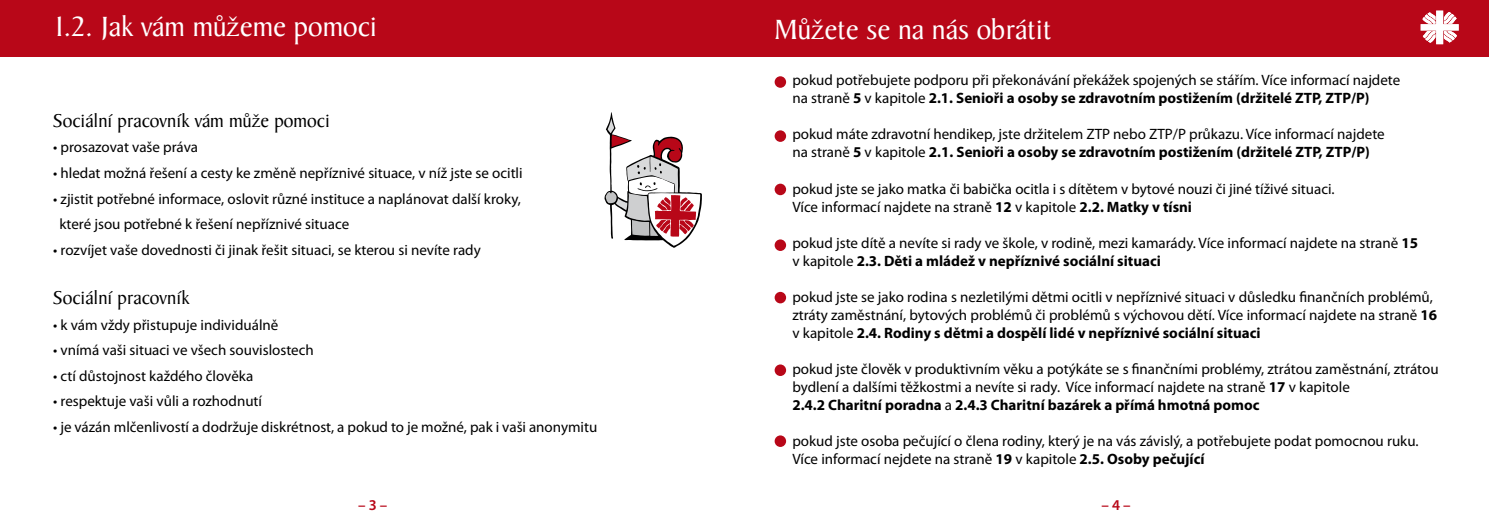
<style>
.page{position:relative;width:1489px;height:525px;background:#fff}
.page>*{position:absolute;margin:0;border:0;box-sizing:border-box;transform-origin:0 0}
.t1{font:30px "Baker Signet CE";color:#fff}
.t2{font:20px "Baker Signet CE";color:#000}
.t3{font:15px/18px "Myriad Pro";color:#000}
.t4{font:600 15px "Myriad Pro";color:#b80718}
.s1{font-weight:700}
</style>
<div class="page">
<div style="left:0;top:0;width:744px;height:57px;background:#b80718"></div>
<svg style="left:604px;top:112px;width:98px;height:136px"></svg>
<div style="left:744px;top:0;width:744px;height:57px;background:#b80718"></div>
<svg style="left:1420px;top:10px;width:39px;height:34px"></svg>
<div style="left:774px;top:76px;width:12px;height:12px;background:#b80718;border-radius:50%"></div>
<div style="left:774px;top:130px;width:12px;height:12px;background:#b80718;border-radius:50%"></div>
<div style="left:774px;top:183px;width:12px;height:12px;background:#b80718;border-radius:50%"></div>
<div style="left:774px;top:239px;width:12px;height:12px;background:#b80718;border-radius:50%"></div>
<div style="left:774px;top:292px;width:12px;height:11px;background:#b80718;border-radius:50%"></div>
<div style="left:774px;top:364px;width:12px;height:12px;background:#b80718;border-radius:50%"></div>
<div style="left:774px;top:435px;width:12px;height:11px;background:#b80718;border-radius:50%"></div>
<h1 class="t1" style="left:55px;top:10px;width:324px">1.2. Jak vám můžeme pomoci</h1>
<h2 class="t2" style="left:53px;top:109px;width:278px">Sociální pracovník vám může pomoci</h2>
<p class="t3" style="left:53px;top:138px;width:146px">• prosazovat vaše práva</p>
<p class="t3" style="left:53px;top:164px;width:471px">• hledat možná řešení a cesty ke změně nepříznivé situace, v níž jste se ocitli</p>
<p class="t3" style="left:60px;top:185px;width:463px;line-height:25.5px;text-indent:-6px">• zjistit potřebné informace, oslovit různé instituce a naplánovat další kroky, které jsou potřebné k řešení nepříznivé situace</p>
<p class="t3" style="left:53px;top:240px;width:429px">• rozvíjet vaše dovednosti či jinak řešit situaci, se kterou si nevíte rady</p>
<h2 class="t2" style="left:53px;top:286px;width:138px">Sociální pracovník</h2>
<p class="t3" style="left:53px;top:315px;width:227px">• k vám vždy přistupuje individuálně</p>
<p class="t3" style="left:53px;top:341px;width:262px">• vnímá vaši situaci ve všech souvislostech</p>
<p class="t3" style="left:53px;top:366px;width:202px">• ctí důstojnost každého člověka</p>
<p class="t3" style="left:53px;top:392px;width:210px">• respektuje vaši vůli a rozhodnutí</p>
<p class="t3" style="left:53px;top:417px;width:545px">• je vázán mlčenlivostí a dodržuje diskrétnost, a pokud to je možné, pak i vaši anonymitu</p>
<p class="t4" style="left:358px;top:495px;width:31px">– 3 –</p>
<h1 class="t1" style="left:774px;top:13px;width:278px">Můžete se na nás obrátit</h1>
<p class="t3" style="left:792px;top:71px;width:609px">pokud potřebujete podporu při překonávání překážek spojených se stářím. Více informací najdete na straně <span class="s1">5</span> v kapitole <span class="s1">2.1. Senioři a osoby se zdravotním postižením (držitelé ZTP, ZTP/P)</span></p>
<p class="t3" style="left:792px;top:125px;width:594px">pokud máte zdravotní hendikep, jste držitelem ZTP nebo ZTP/P průkazu. Více informací najdete na straně <span class="s1">5</span> v kapitole <span class="s1">2.1. Senioři a osoby se zdravotním postižením (držitelé ZTP, ZTP/P)</span></p>
<p class="t3" style="left:792px;top:180px;width:544px">pokud jste se jako matka či babička ocitla i s dítětem v bytové nouzi či jiné tíživé situaci.<br>Více informací najdete na straně <span class="s1">12</span> v kapitole <span class="s1">2.2. Matky v tísni</span></p>
<p class="t3" style="left:792px;top:234px;width:627px">pokud jste dítě a nevíte si rady ve škole, v rodině, mezi kamarády. Více informací najdete na straně <span class="s1">15 </span>v kapitole <span class="s1">2.3. Děti a mládež v nepříznivé sociální situaci</span></p>
<p class="t3" style="left:792px;top:288px;width:646px">pokud jste se jako rodina s nezletilými dětmi ocitli v nepříznivé situaci v důsledku finančních problémů, ztráty zaměstnání, bytových problémů či problémů s výchovou dětí. Více informací najdete na straně <span class="s1">16 </span>v kapitole <span class="s1">2.4. Rodiny s dětmi a dospělí lidé v nepříznivé sociální situaci</span></p>
<p class="t3" style="left:792px;top:360px;width:647px">pokud jste člověk v produktivním věku a potýkáte se s finančními problémy, ztrátou zaměstnání, ztrátou bydlení a dalšími těžkostmi a nevíte si rady. Více informací najdete na straně <span class="s1">17</span> v kapitole<br><span class="s1">2.4.2 Charitní poradna</span> a <span class="s1">2.4.3 Charitní bazárek a přímá hmotná pomoc</span></p>
<p class="t3" style="left:792px;top:432px;width:627px">pokud jste osoba pečující o člena rodiny, který je na vás závislý, a potřebujete podat pomocnou ruku.<br>Více informací nejdete na straně <span class="s1">19</span> v kapitole <span class="s1">2.5. Osoby pečující</span></p>
<p class="t4" style="left:1101px;top:495px;width:31px">– 4 –</p>
</div>
